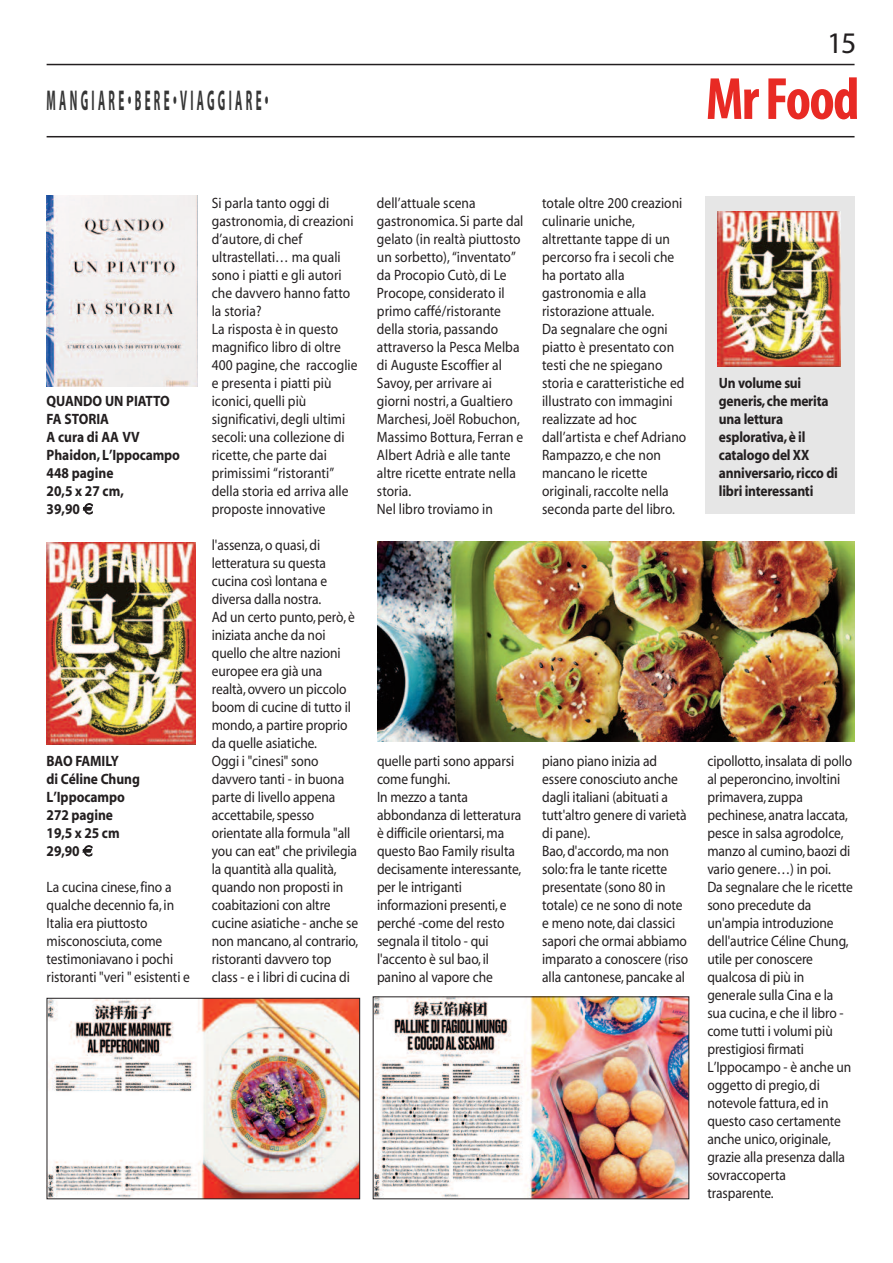
<style>
.page{position:relative;width:893px;height:1263px;background:#fff}
.page>*{position:absolute;margin:0;border:0;box-sizing:border-box;transform-origin:0 0}
.t1{font:60.15px "Myriad Cn Bold+QPGJVJ";letter-spacing:-.03em;color:#e82a24}
.t2{font:30px "Myriad Roman+OFBOUY";color:#231f20}
.t3{font:28.65px "Myriad Bold+BLWCRE";letter-spacing:.3em;color:#363636;scale:.39 1}
.t4{font:15px/18px "Myriad Roman+OFBOUY";letter-spacing:-.005em;color:#231f20;scale:.9 1}
.t5{font:15px/18px "Myriad Bold+ACWFRD";letter-spacing:-.015em;color:#231f20;scale:.9 1}
</style>
<div class="page">
<div style="left:705px;top:196px;width:149px;height:317px;background:#e6e6e6"></div>
<hr style="left:47px;top:64px;width:807px;height:1px;background:#231f20">
<hr style="left:47px;top:136px;width:807px;height:1px;background:#231f20">
<img style="left:47px;top:196px;width:151px;height:191px">
<img style="left:47px;top:542px;width:148px;height:202px">
<img style="left:718px;top:211px;width:123px;height:156px">
<img style="left:49px;top:1000px;width:309px;height:197px">
<div style="left:47px;top:998px;width:313px;height:201px;border:1px solid #231f20"></div>
<img style="left:375px;top:998px;width:312px;height:199px">
<img style="left:377px;top:542px;width:477px;height:199px">
<h3 class="t3" style="left:47px;top:90px;width:571px">MANGIARE•BERE•VIAGGIARE•</h3>
<h2 class="t2" style="left:827px;top:31px;width:31px">15</h2>
<h1 class="t1" style="left:706px;top:78px;width:155px">Mr Food</h1>
<p class="t5" style="left:47px;top:393px;width:150px">QUANDO UN PIATTO<br>FA STORIA<br>A cura di AA VV<br>Phaidon, L’Ippocampo<br>448 pagine<br>20,5 x 27 cm,<br>39,90</p>
<p class="t4" style="left:212px;top:195px;width:163px">Si parla tanto oggi di gastronomia, di creazioni d’autore, di chef ultrastellati… ma quali sono i piatti e gli autori che davvero hanno fatto la storia?<br>La risposta è in questo magnifico libro di oltre<br>400 pagine, che raccoglie e presenta i piatti più iconici, quelli più significativi, degli ultimi secoli: una collezione di ricette, che parte dai primissimi “ristoranti” della storia ed arriva alle proposte innovative</p>
<p class="t4" style="left:377px;top:195px;width:164px">dell’attuale scena gastronomica. Si parte dal gelato (in realtà piuttosto un sorbetto), “inventato” da Procopio Cutò, di Le<br>Procope, considerato il primo caffé/ristorante della storia, passando attraverso la Pesca Melba di Auguste Escoffier al<br>Savoy, per arrivare ai giorni nostri, a Gualtiero<br>Marchesi, Joël Robuchon,<br>Massimo Bottura, Ferran e<br>Albert Adrià e alle tante altre ricette entrate nella storia.<br>Nel libro troviamo in</p>
<p class="t4" style="left:542px;top:195px;width:162px">totale oltre 200 creazioni culinarie uniche, altrettante tappe di un percorso fra i secoli che ha portato alla gastronomia e alla ristorazione attuale.<br>Da segnalare che ogni piatto è presentato con testi che ne spiegano storia e caratteristiche ed illustrato con immagini realizzate ad hoc dall’artista e chef Adriano<br>Rampazzo, e che non mancano le ricette originali, raccolte nella seconda parte del libro.</p>
<p class="t5" style="left:719px;top:375px;width:134px">Un volume sui generis, che merita una lettura esplorativa, è il catalogo del XX anniversario, ricco di libri interessanti</p>
<p class="t5" style="left:47px;top:753px;width:105px">BAO FAMILY<br>di Céline Chung<br>L’Ippocampo<br>272 pagine<br>19,5 x 25 cm<br>29,90</p>
<p class="t4" style="left:47px;top:879px;width:161px">La cucina cinese, fino a qualche decennio fa, in<br>Italia era piuttosto misconosciuta, come testimoniavano i pochi ristoranti "veri " esistenti e</p>
<p class="t4" style="left:212px;top:537px;width:164px">l'assenza, o quasi, di letteratura su questa cucina così lontana e diversa dalla nostra.<br>Ad un certo punto, però, è iniziata anche da noi quello che altre nazioni europee era già una realtà, ovvero un piccolo boom di cucine di tutto il mondo, a partire proprio da quelle asiatiche.<br>Oggi i "cinesi" sono davvero tanti - in buona parte di livello appena accettabile, spesso orientate alla formula "all you can eat" che privilegia la quantità alla qualità, quando non proposti in coabitazioni con altre cucine asiatiche - anche se non mancano, al contrario, ristoranti davvero top class - e i libri di cucina di</p>
<p class="t4" style="left:377px;top:753px;width:162px">quelle parti sono apparsi come funghi.<br>In mezzo a tanta abbondanza di letteratura è difficile orientarsi, ma questo Bao Family risulta decisamente interessante, per le intriganti informazioni presenti, e perché -come del resto segnala il titolo - qui l'accento è sul bao, il panino al vapore che</p>
<p class="t4" style="left:542px;top:753px;width:164px">piano piano inizia ad essere conosciuto anche dagli italiani (abituati a tutt'altro genere di varietà di pane).<br>Bao, d'accordo, ma non solo: fra le tante ricette presentate (sono 80 in totale) ce ne sono di note e meno note, dai classici sapori che ormai abbiamo imparato a conoscere (riso alla cantonese, pancake al</p>
<p class="t4" style="left:707px;top:753px;width:163px">cipollotto, insalata di pollo al peperoncino, involtini primavera, zuppa pechinese, anatra laccata, pesce in salsa agrodolce, manzo al cumino, baozi di vario genere…) in poi.<br>Da segnalare che le ricette sono precedute da un'ampia introduzione dell'autrice Céline Chung, utile per conoscere qualcosa di più in generale sulla Cina e la sua cucina, e che il libro - come tutti i volumi più prestigiosi firmati<br>L’Ippocampo - è anche un oggetto di pregio, di notevole fattura, ed in questo caso certamente anche unico, originale, grazie alla presenza dalla sovraccoperta trasparente.</p>
</div>
